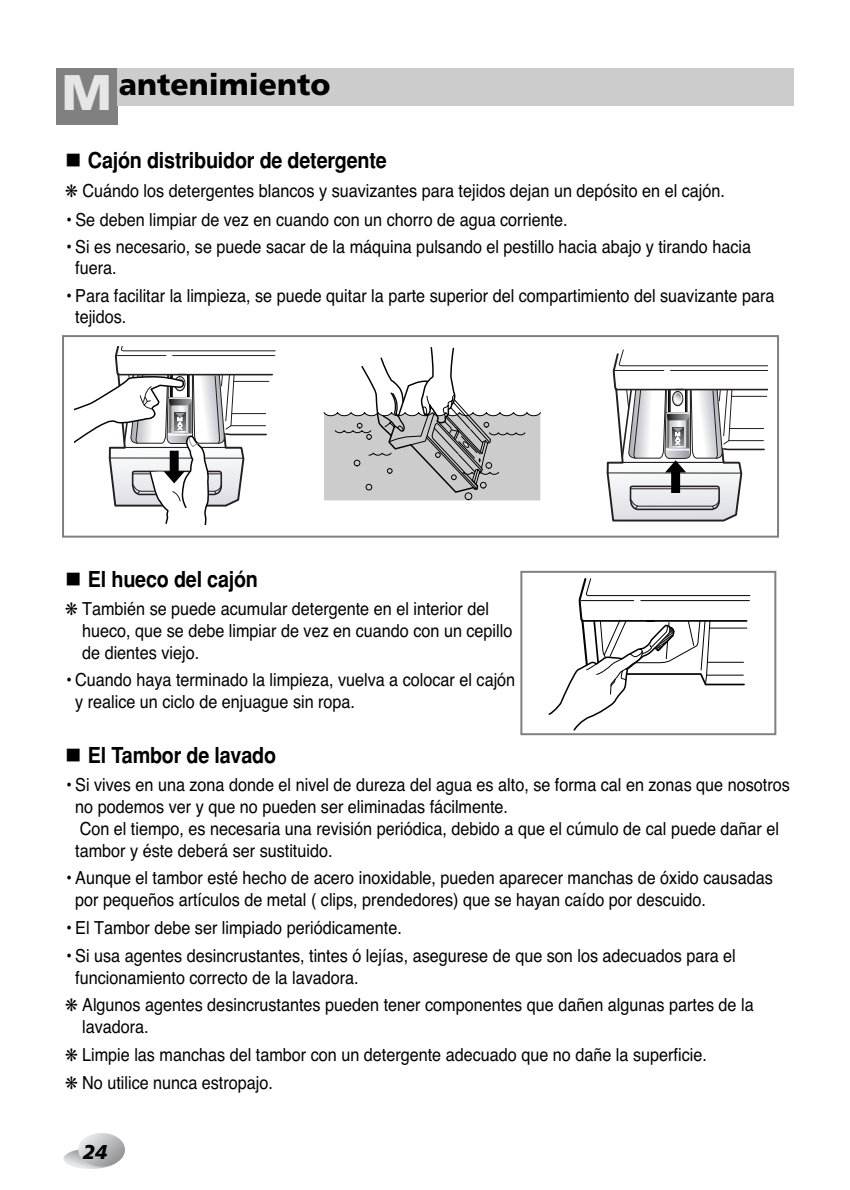
<style>
.page{position:relative;width:850px;height:1190px;background:#fff}
.page>*{position:absolute;margin:0;border:0;box-sizing:border-box;transform-origin:0 0}
.t1{font:900 30px "Frutiger";color:#000}
.t2{font:700 22px "Helvetica";letter-spacing:-.01em;color:#000;scale:.9 1}
.t3{font:italic 900 20px "Frutiger";color:#000}
.t4{font:18px/22px "Helvetica";color:#000;scale:.9 1}
.s1{font-size:50px;color:#e6e6e6}
</style>
<div class="page">
<svg style="left:63px;top:1149px;width:55px;height:20px"></svg>
<svg style="left:78px;top:1134px;width:47px;height:33px"></svg>
<div style="left:57px;top:68px;width:736px;height:37px;background:#ccc"></div>
<div style="left:57px;top:68px;width:60px;height:57px;background:#808080"></div>
<div style="left:62px;top:335px;width:717px;height:203px;border:2px solid #808080"></div>
<svg style="left:548px;top:578px;width:203px;height:153px"></svg>
<div style="left:520px;top:571px;width:256px;height:164px;border:2px solid #808080"></div>
<svg style="left:323px;top:347px;width:218px;height:153px"></svg>
<svg style="left:606px;top:349px;width:162px;height:173px"></svg>
<svg style="left:74px;top:347px;width:202px;height:178px"></svg>
<h1 class="t1" style="left:62px;top:72px;width:270px"><span class="s1">M</span> antenimiento</h1>
<p class="t2" style="left:88px;top:153px;width:334px">Cajón distribuidor de detergente</p>
<p class="t4" style="left:65px;top:181px;width:735px">❋ Cuándo los detergentes blancos y suavizantes para tejidos dejan un depósito en el cajón.</p>
<p class="t4" style="left:65px;top:210px;width:560px">• Se deben limpiar de vez en cuando con un chorro de agua corriente.</p>
<p class="t4" style="left:75px;top:237px;width:753px;text-indent:-10px">• Si es necesario, se puede sacar de la máquina pulsando el pestillo hacia abajo y tirando hacia fuera.</p>
<p class="t4" style="left:75px;top:286px;width:778px;text-indent:-10px">• Para facilitar la limpieza, se puede quitar la parte superior del compartimiento del suavizante para tejidos.</p>
<p class="t2" style="left:88px;top:571px;width:190px">El hueco del cajón</p>
<p class="t4" style="left:82px;top:599px;width:480px;text-indent:-17px">❋ También se puede acumular detergente en el interior del hueco, que se debe limpiar de vez en cuando con un cepillo de dientes viejo.</p>
<p class="t4" style="left:75px;top:671px;width:491px;text-indent:-10px">• Cuando haya terminado la limpieza, vuelva a colocar el cajón y realice un ciclo de enjuague sin ropa.</p>
<p class="t2" style="left:88px;top:747px;width:211px">El Tambor de lavado</p>
<p class="t4" style="left:75px;top:775px;width:796px;text-indent:-10px">• Si vives en una zona donde el nivel de dureza del agua es alto, se forma cal en zonas que nosotros no podemos ver y que no pueden ser eliminadas fácilmente.<br>Con el tiempo, es necesaria una revisión periódica, debido a que el cúmulo de cal puede dañar el tambor y éste deberá ser sustituido.</p>
<p class="t4" style="left:75px;top:869px;width:777px;text-indent:-10px">• Aunque el tambor esté hecho de acero inoxidable, pueden aparecer manchas de óxido causadas por pequeños artículos de metal ( clips, prendedores) que se hayan caído por descuido.</p>
<p class="t4" style="left:65px;top:918px;width:376px">• El Tambor debe ser limpiado periódicamente.</p>
<p class="t4" style="left:75px;top:946px;width:736px;text-indent:-10px">• Si usa agentes desincrustantes, tintes ó lejías, asegurese de que son los adecuados para el funcionamiento correcto de la lavadora.</p>
<p class="t4" style="left:82px;top:996px;width:748px;text-indent:-17px">❋ Algunos agentes desincrustantes pueden tener componentes que dañen algunas partes de la lavadora.</p>
<p class="t4" style="left:65px;top:1043px;width:714px;line-height:27.6px">❋ Limpie las manchas del tambor con un detergente adecuado que no dañe la superficie. ❋ No utilice nunca estropajo.</p>
<p class="t3" style="left:83px;top:1144px;width:26px">24</p>
</div>
